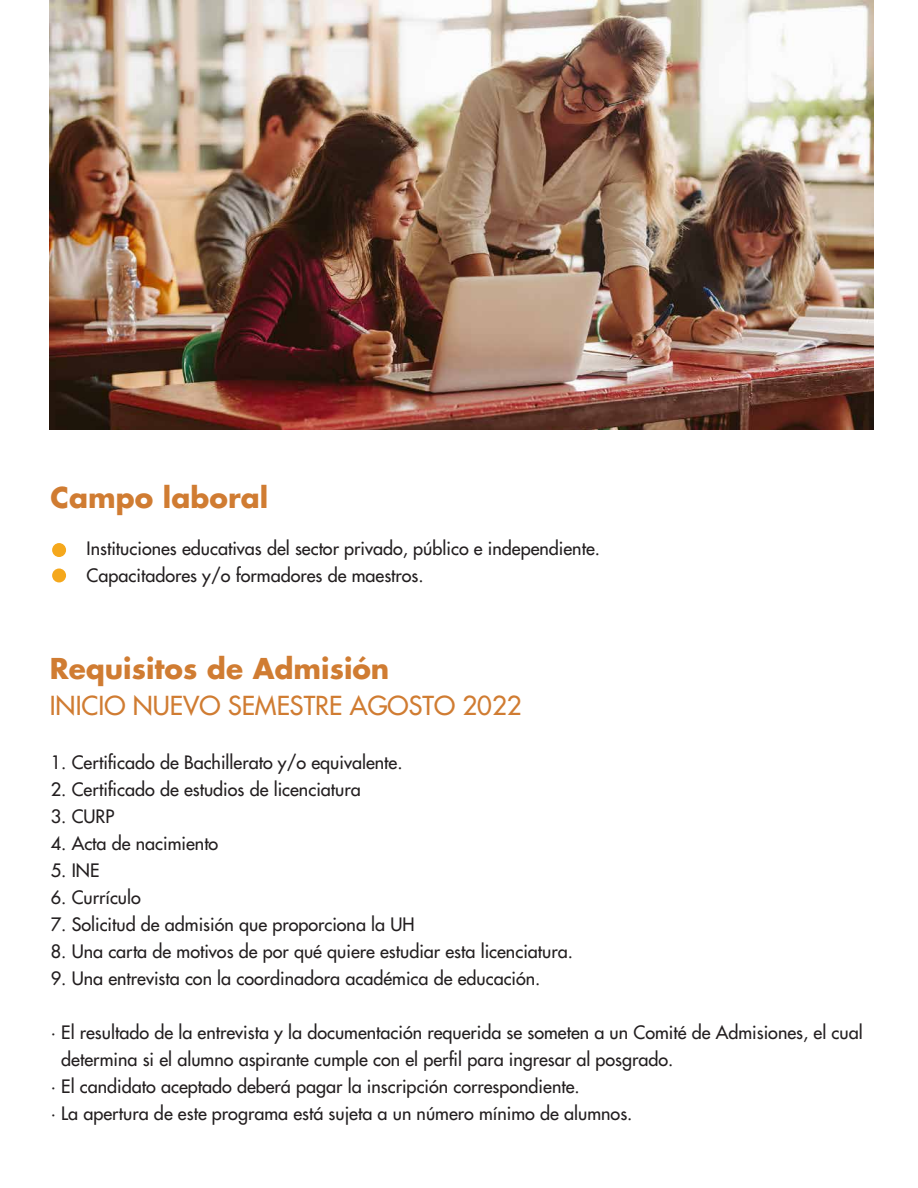
<style>
.page{position:relative;width:918px;height:1188px;background:#fff}
.page>*{position:absolute;margin:0;border:0;box-sizing:border-box;transform-origin:0 0}
.t1{font:700 27.9px "Futura Std";color:#d07c32}
.t2{font:500 25.5px "Futura Std";color:#d07c32}
.t3{font:500 18px/27px "Futura Std";color:#231f20}
</style>
<div class="page">
<img style="left:50px;top:0;width:823px;height:430px">
<div style="left:52px;top:543px;width:14px;height:14px;background:#f5a81c;border-radius:50%"></div>
<div style="left:52px;top:569px;width:14px;height:13px;background:#f5a81c;border-radius:50%"></div>
<h1 class="t1" style="left:51px;top:479px;width:219px">Campo laboral</h1>
<p class="t3" style="left:87px;top:535px;width:515px">Instituciones educativas del sector privado, público e independiente.<br>Capacitadores y/o formadores de maestros.</p>
<h1 class="t1" style="left:50px;top:650px;width:341px">Requisitos de Admisión</h1>
<h2 class="t2" style="left:50px;top:689px;width:473px">INICIO NUEVO SEMESTRE AGOSTO 2022</h2>
<p class="t3" style="left:51px;top:749px;width:353px">1. Certificado de Bachillerato y/o equivalente.</p>
<p class="t3" style="left:51px;top:776px;width:311px">2. Certificado de estudios de licenciatura</p>
<p class="t3" style="left:51px;top:803px;width:65px">3. CURP</p>
<p class="t3" style="left:51px;top:830px;width:169px">4. Acta de nacimiento</p>
<p class="t3" style="left:51px;top:857px;width:50px">5. INE</p>
<p class="t3" style="left:51px;top:884px;width:91px">6. Currículo</p>
<p class="t3" style="left:51px;top:911px;width:365px">7. Solicitud de admisión que proporciona la UH</p>
<p class="t3" style="left:51px;top:938px;width:524px">8. Una carta de motivos de por qué quiere estudiar esta licenciatura.</p>
<p class="t3" style="left:51px;top:965px;width:491px">9. Una entrevista con la coordinadora académica de educación.</p>
<p class="t3" style="left:51px;top:1019px;width:813px">· El resultado de la entrevista y la documentación requerida se someten a un Comité de Admisiones, el cual</p>
<p class="t3" style="left:61px;top:1046px;width:614px">determina si el alumno aspirante cumple con el perfil para ingresar al posgrado.</p>
<p class="t3" style="left:51px;top:1073px;width:530px">· El candidato aceptado deberá pagar la inscripción correspondiente.</p>
<p class="t3" style="left:51px;top:1100px;width:583px">· La apertura de este programa está sujeta a un número mínimo de alumnos.</p>
</div>
